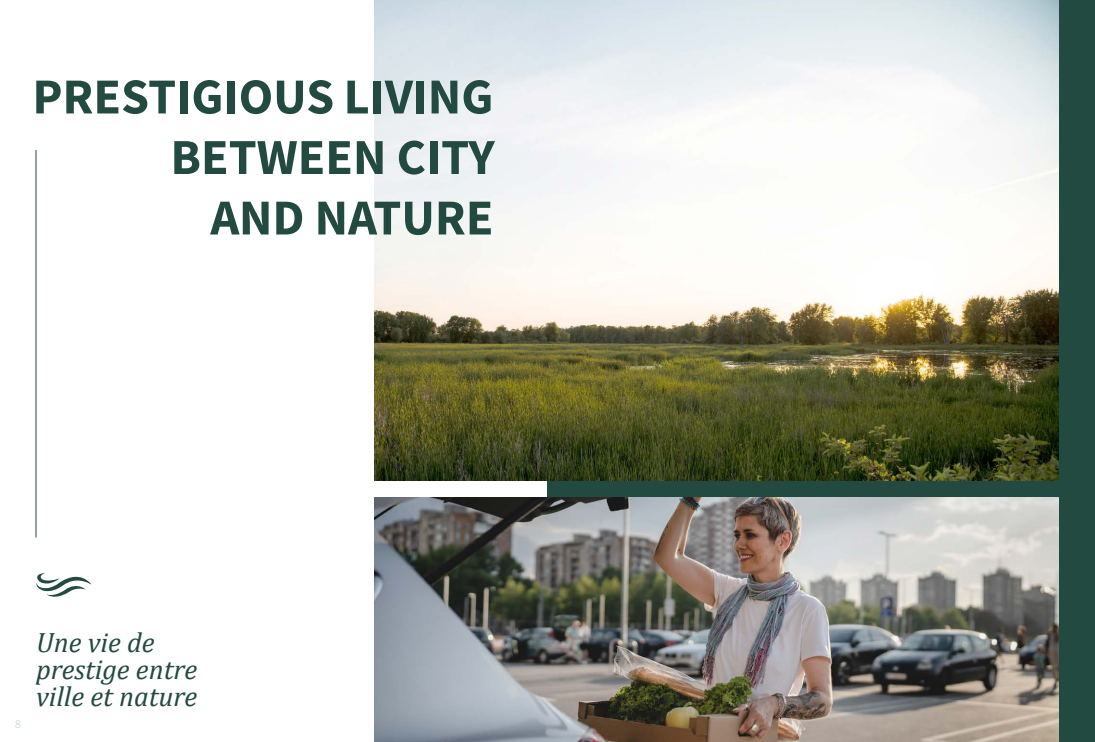
<style>
.page{position:relative;width:1095px;height:742px;background:#fff}
.page>*{position:absolute;margin:0;border:0;box-sizing:border-box;transform-origin:0 0}
.t1{font:50.4px/60.5px "Source Sans Variable";color:#234a40;text-align:right}
.Gros_titres_-_Cambria{font:italic 28px/27px "Cambria";color:#234a40}
.t2{font:12px "Source Sans Variable";color:#b6c7c4}
</style>
<div class="page">
<div style="left:547px;top:0;width:547px;height:742px;background:#234a40"></div>
<img style="left:374px;top:0;width:684px;height:480px">
<img style="left:374px;top:497px;width:684px;height:245px">
<svg style="left:36px;top:573px;width:55px;height:24px"></svg>
<hr style="left:36px;top:150px;width:1px;height:387px;background:#234a40">
<p class="t1" style="left:32px;top:67px;width:464px">PRESTIGIOUS LIVING<br>BETWEEN CITY<br>AND NATURE</p>
<p class="t2" style="left:15px;top:717px;width:7px">8</p>
<p class="Gros_titres_-_Cambria" style="left:36px;top:627px;width:163px">Une vie de prestige entre ville et nature</p>
</div>
